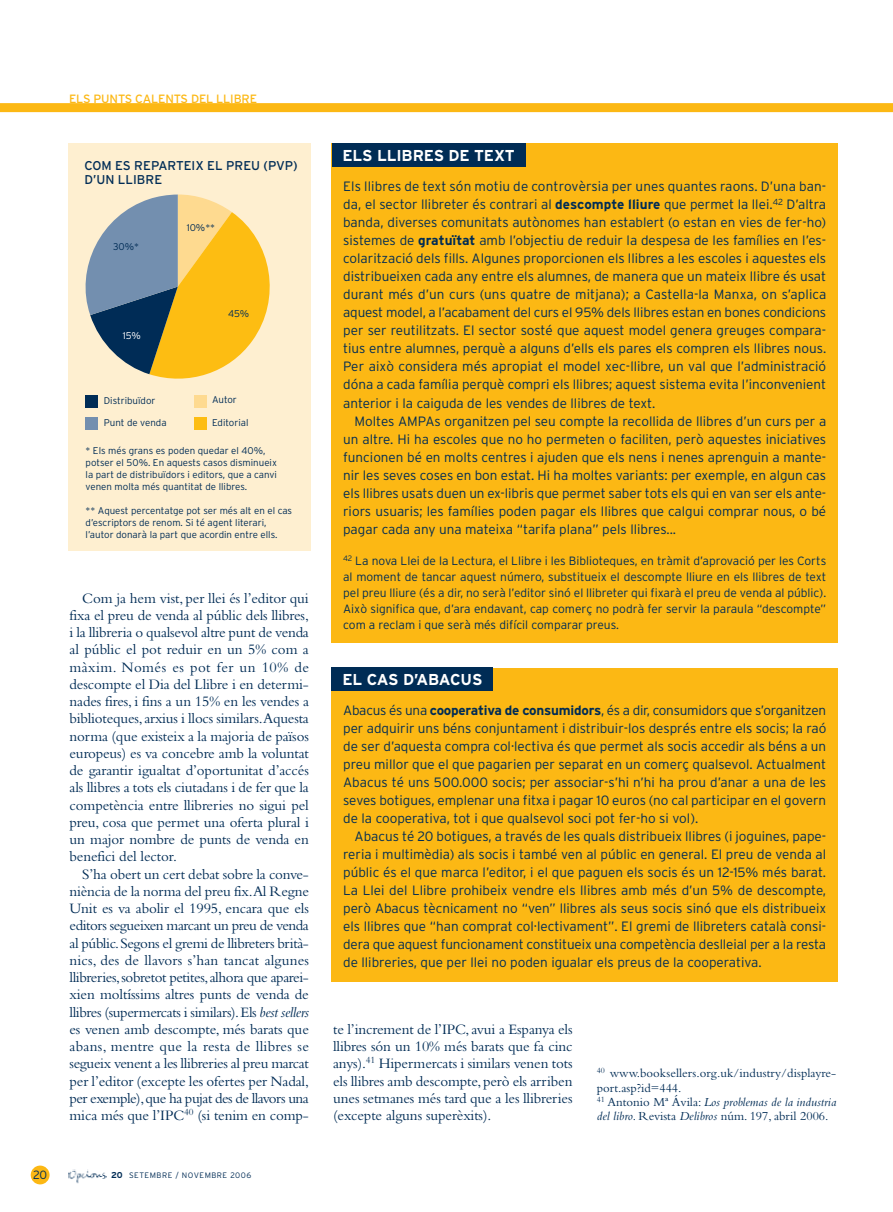
<style>
.page{position:relative;width:893px;height:1212px;background:#fff}
.page>*{position:absolute;margin:0;border:0;box-sizing:border-box;transform-origin:0 0}
.t1{font:700 15.75px "Interstate";letter-spacing:-.005em;color:#fff}
.t2{font:15px/17.2px "Bembo";letter-spacing:-.01em;color:#002c55;text-align:justify}
.t3{font:300 13.5px/18px "Interstate";color:#002c55;text-align:justify}
.t4{font:12.75px/14.2px "Bembo";letter-spacing:.005em;color:#002c55}
.t5{font:12.75px/14.2px "Interstate";color:#002c56}
.t6{font:300 12px/15.9px "Interstate";color:#002c55;text-align:justify}
.t7{font:12px "Interstate";letter-spacing:-.015em;color:#fcb814}
.t8{font:300 11.85px "Interstate";color:#002c55}
.t9{font:300 9.75px/12px "Interstate";color:#002c56}
.t10{font:300 9.75px "Interstate";color:#fff}
.t11{font:300 7.8px "Interstate";letter-spacing:.065em;color:#002c55}
.s1{font-style:italic}
.s2{font-weight:700;font-size:8.55px}
.s3{font-weight:700}
</style>
<div class="page">
<div style="left:31px;top:1165px;width:19px;height:19px;background:#fcb814;border-radius:50%"></div>
<img style="left:69px;top:1170px;width:38px;height:14px">
<div style="left:0;top:103px;width:893px;height:9px;background:#fcb814"></div>
<div style="left:68px;top:144px;width:242px;height:407px;background:#feefd0"></div>
<svg style="left:85px;top:194px;width:185px;height:185px"></svg>
<div style="left:86px;top:395px;width:12px;height:13px;background:#002c56"></div>
<div style="left:86px;top:417px;width:12px;height:13px;background:#738faf"></div>
<div style="left:194px;top:395px;width:13px;height:12px;background:#feda90"></div>
<div style="left:194px;top:417px;width:13px;height:13px;background:#fdbd12"></div>
<div style="left:332px;top:144px;width:506px;height:499px;background:#fcb814"></div>
<div style="left:332px;top:144px;width:193px;height:23px;background:#002c55"></div>
<div style="left:332px;top:668px;width:506px;height:313px;background:#fcb814"></div>
<div style="left:332px;top:668px;width:161px;height:23px;background:#002c55"></div>
<p class="t7" style="left:69px;top:95px;width:190px">ELS PUNTS CALENTS DEL LLIBRE</p>
<p class="t5" style="left:84px;top:159px;width:215px">COM ES REPARTEIX EL PREU (PVP)<br>D’UN LLIBRE</p>
<p class="t9" style="left:113px;top:242px;width:27px">30%*</p>
<p class="t10" style="left:123px;top:332px;width:20px">15%</p>
<p class="t9" style="left:187px;top:223px;width:30px">10%**</p>
<p class="t9" style="left:228px;top:308px;width:23px">45%</p>
<p class="t9" style="left:212px;top:395px;width:26px">Autor</p>
<p class="t9" style="left:212px;top:417px;width:38px">Editorial</p>
<p class="t9" style="left:86px;top:445px;width:193px">* Els més grans es poden quedar el 40%, potser el 50%. En aquests casos disminueix la part de distribuïdors i editors, que a canvi venen molta més quantitat de llibres.</p>
<p class="t9" style="left:86px;top:505px;width:208px">** Aquest percentatge pot ser més alt en el cas d’escriptors de renom. Si té agent literari, l’autor donarà la part que acordin entre ells.</p>
<p class="t9" style="left:104px;top:395px;width:53px">Distribuïdor</p>
<p class="t9" style="left:104px;top:417px;width:64px">Punt de venda</p>
<p class="t2" style="left:70px;top:591px;width:241px;text-indent:13px">Com ja hem vist, per llei és l’editor qui fixa el preu de venda al públic dels llibres, i la llibreria o qualsevol altre punt de venda al públic el pot reduir en un 5% com a màxim. Només es pot fer un 10% de descompte el Dia del Llibre i en determi&shy;nades fires, i fins a un 15% en les vendes a biblioteques,arxius i llocs similars.Aquesta norma (que existeix a la majoria de països europeus) es va concebre amb la voluntat de garantir igualtat d’oportunitat d’accés als llibres a tots els ciutadans i de fer que la competència entre llibreries no sigui pel preu, cosa que permet una oferta plural i un major nombre de punts de venda en benefici del lector.</p>
<p class="t2" style="left:70px;top:867px;width:241px;text-indent:13px">S’ha obert un cert debat sobre la conve&shy;niència de la norma del preu fix.Al Regne Unit es va abolir el 1995, encara que els editors segueixen marcant un preu de venda al públic.Segons el gremi de llibreters brità&shy;nics, des de llavors s’han tancat algunes llibreries,sobretot petites,alhora que aparei&shy;xien moltíssims altres punts de venda de llibres (supermercats i similars).Els <span class="s1">best sellers </span>es venen amb descompte, més barats que abans, mentre que la resta de llibres se segueix venent a les llibreries al preu marcat per l’editor (excepte les ofertes per Nadal, per exemple),que ha pujat des de llavors una mica més que l’IPC<sup>40</sup> (si tenim en comp-</p>
<p class="t8" style="left:33px;top:1170px;width:16px">20</p>
<p class="t11" style="left:111px;top:1172px;width:142px"><span class="s2">20</span> SETEMBRE / NOVEMBRE 2006</p>
<p class="t1" style="left:342px;top:149px;width:174px">ELS LLIBRES DE TEXT</p>
<p class="t3" style="left:343px;top:179px;width:485px">Els llibres de text són motiu de controvèrsia per unes quantes raons. D’una ban&shy;da, el sector llibreter és contrari al <span class="s3">descompte lliure</span> que permet la llei.<sup>42</sup> D’altra banda, diverses comunitats autònomes han establert (o estan en vies de fer-ho) sistemes de <span class="s3">gratuïtat</span> amb l’objectiu de reduir la despesa de les famílies en l’es&shy;colarització dels fills. Algunes proporcionen els llibres a les escoles i aquestes els distribueixen cada any entre els alumnes, de manera que un mateix llibre és usat durant més d’un curs (uns quatre de mitjana); a Castella-la Manxa, on s’aplica aquest model, a l’acabament del curs el 95% dels llibres estan en bones condicions per ser reutilitzats. El sector sosté que aquest model genera greuges compara&shy;tius entre alumnes, perquè a alguns d’ells els pares els compren els llibres nous.<br>Per això considera més apropiat el model xec-llibre, un val que l’administració dóna a cada família perquè compri els llibres; aquest sistema evita l’inconvenient anterior i la caiguda de les vendes de llibres de text.</p>
<p class="t3" style="left:343px;top:413px;width:485px;text-indent:11px">Moltes AMPAs organitzen pel seu compte la recollida de llibres d’un curs per a un altre. Hi ha escoles que no ho permeten o faciliten, però aquestes iniciatives funcionen bé en molts centres i ajuden que els nens i nenes aprenguin a mante&shy;nir les seves coses en bon estat. Hi ha moltes variants: per exemple, en algun cas els llibres usats duen un ex-libris que permet saber tots els qui en van ser els ante&shy;riors usuaris; les famílies poden pagar els llibres que calgui comprar nous, o bé pagar cada any una mateixa “tarifa plana” pels llibres...</p>
<p class="t6" style="left:343px;top:554px;width:485px"><sup>42</sup> La nova Llei de la Lectura, el Llibre i les Biblioteques, en tràmit d’aprovació per les Corts al moment de tancar aquest número, substitueix el descompte lliure en els llibres de text pel preu lliure (és a dir, no serà l’editor sinó el llibreter qui fixarà el preu de venda al públic).<br>Això significa que, d’ara endavant, cap comerç no podrà fer servir la paraula “descompte” com a reclam i que serà més difícil comparar preus.</p>
<p class="t1" style="left:342px;top:673px;width:141px">EL CAS D’ABACUS</p>
<p class="t3" style="left:343px;top:703px;width:485px">Abacus és una <span class="s3">cooperativa de consumidors</span>, és a dir, consumidors que s’organitzen per adquirir uns béns conjuntament i distribuir-los després entre els socis; la raó de ser d’aquesta compra col·lectiva és que permet als socis accedir als béns a un preu millor que el que pagarien per separat en un comerç qualsevol. Actualment Abacus té uns 500.000 socis; per associar-s’hi n’hi ha prou d’anar a una de les seves botigues, emplenar una fitxa i pagar 10 euros (no cal participar en el govern de la cooperativa, tot i que qualsevol soci pot fer-ho si vol).</p>
<p class="t3" style="left:343px;top:829px;width:485px;text-indent:11px">Abacus té 20 botigues, a través de les quals distribueix llibres (i joguines, pape&shy;reria i multimèdia) als socis i també ven al públic en general. El preu de venda al públic és el que marca l’editor, i el que paguen els socis és un 12-15% més barat.<br>La Llei del Llibre prohibeix vendre els llibres amb més d’un 5% de descompte, però Abacus tècnicament no “ven” llibres als seus socis sinó que els distribueix els llibres que “han comprat col·lectivament”. El gremi de llibreters català consi&shy;dera que aquest funcionament constitueix una competència deslleial per a la resta de llibreries, que per llei no poden igualar els preus de la cooperativa.</p>
<p class="t2" style="left:333px;top:1022px;width:241px">te l’increment de l’IPC,avui a Espanya els llibres són un 10% més barats que fa cinc anys).<sup>41</sup> Hipermercats i similars venen tots els llibres amb descompte,però els arriben unes setmanes més tard que a les llibreries (excepte alguns superèxits).</p>
<p class="t4" style="left:597px;top:1067px;width:241px"><sup>40</sup> www.booksellers.org.uk/industry/displayre&shy;port.asp?id=444.<br><sup>41</sup> Antonio Mª Ávila: <span class="s1">Los problemas de la industria del libro</span>. Revista <span class="s1">Delibros</span> núm. 197, abril 2006.</p>
</div>
